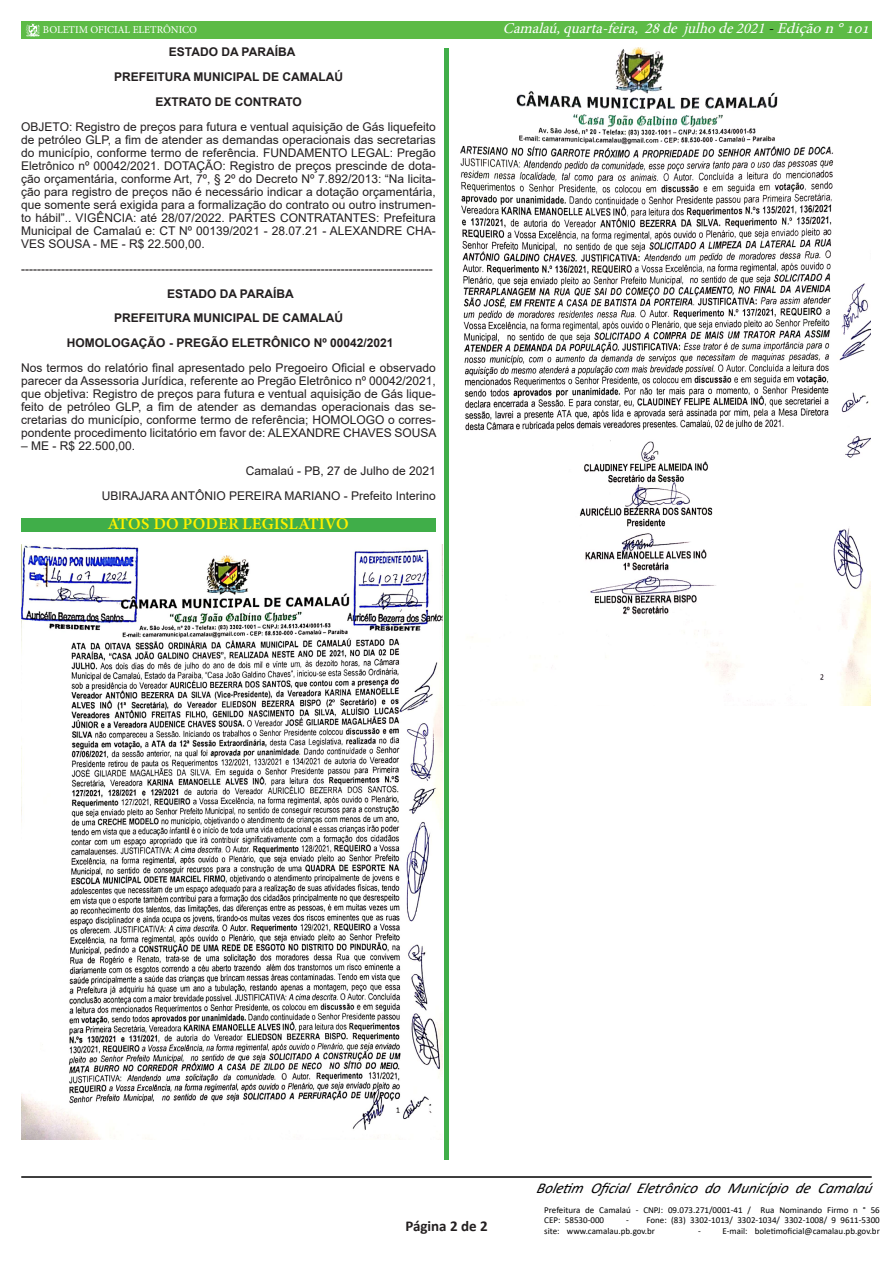
<style>
.page{position:relative;width:893px;height:1263px;background:#fff}
.page>*{position:absolute;margin:0;border:0;box-sizing:border-box;transform-origin:0 0}
.t1{font:16.5px "Minion Variable Concept";letter-spacing:.005em;color:#fff101}
.t2{font:italic 15px "Minion Pro";color:#fff}
.t3{font:italic 15px "Calibri";color:#000}
.t4{font:700 15px "Calibri";color:#231f20}
.Normal__Web{font:12px/12.9px "Arial";color:#231f20;text-align:justify}
.Normal__Web-2{font:700 12px "Arial";color:#231f20}
.t5{font:10.5px "Minion Pro";color:#fff}
.t6{font:9px/10.5px "Calibri";color:#000}
.s1{color:#000}
</style>
<div class="page">
<div style="left:21px;top:21px;width:851px;height:17px;background:#5dbb46"></div>
<hr style="left:21px;top:1176px;width:851px;height:2px;background:#000">
<svg style="left:26px;top:23px;width:14px;height:14px"></svg>
<div style="left:444px;top:48px;width:5px;height:1112px;background:#40ae49"></div>
<img style="left:21px;top:544px;width:421px;height:596px">
<img style="left:460px;top:47px;width:410px;height:659px">
<div style="left:21px;top:518px;width:415px;height:13px;background:#40ae49"></div>
<p class="t5" style="left:43px;top:23px;width:156px">BOLETIM OFICIAL ELETRÔNICO</p>
<p class="Normal__Web-2" style="left:169px;top:44px;width:128px">ESTADO DA PARAÍBA</p>
<p class="Normal__Web-2" style="left:114px;top:68px;width:231px">PREFEITURA MUNICIPAL DE CAMALAÚ</p>
<p class="Normal__Web-2" style="left:155px;top:93px;width:148px">EXTRATO DE CONTRATO</p>
<p class="Normal__Web" style="left:21px;top:120px;width:416px">OBJETO: Registro de preços para futura e ventual aquisição de Gás liquefeito de petróleo GLP, a fim de atender as demandas operacionais das secretarias do município, conforme termo de referência. FUNDAMENTO LEGAL: Pregão Eletrônico nº 00042/2021. DOTAÇÃO: Registro de preços prescinde de dota&shy;ção orçamentária, conforme Art, 7º, § 2º do Decreto Nº 7.892/2013: “Na licita&shy;ção para registro de preços não é necessário indicar a dotação orçamentária, que somente será exigida para a formalização do contrato ou outro instrumen&shy;to hábil”.. VIGÊNCIA: até 28/07/2022. PARTES CONTRATANTES: Prefeitura Municipal de Camalaú e: CT Nº 00139/2021 - 28.07.21 - ALEXANDRE CHA-VES SOUSA - ME - R$ 22.500,00.</p>
<p class="Normal__Web" style="left:21px;top:262px;width:413px">-------------------------------------------------------------------------------------------------------</p>
<p class="Normal__Web-2" style="left:167px;top:285px;width:128px">ESTADO DA PARAÍBA</p>
<p class="Normal__Web-2" style="left:114px;top:310px;width:231px">PREFEITURA MUNICIPAL DE CAMALAÚ</p>
<p class="Normal__Web-2" style="left:67px;top:335px;width:328px">HOMOLOGAÇÃO - PREGÃO ELETRÔNICO Nº 00042/2021</p>
<p class="Normal__Web" style="left:21px;top:362px;width:417px">Nos termos do relatório final apresentado pelo Pregoeiro Oficial e observado parecer da Assessoria Jurídica, referente ao Pregão Eletrônico nº 00042/2021, que objetiva: Registro de preços para futura e ventual aquisição de Gás lique&shy;feito de petróleo GLP, a fim de atender as demandas operacionais das se&shy;cretarias do município, conforme termo de referência; HOMOLOGO o corres&shy;pondente procedimento licitatório em favor de: ALEXANDRE CHAVES SOUSA</p>
<p class="Normal__Web" style="left:21px;top:439px;width:116px">– ME - R$ 22.500,00.</p>
<p class="Normal__Web" style="left:246px;top:464px;width:192px">Camalaú - PB, 27 de Julho de 2021</p>
<p class="Normal__Web" style="left:102px;top:489px;width:336px">UBIRAJARA ANTÔNIO PEREIRA MARIANO - Prefeito Interino</p>
<p class="t1" style="left:108px;top:513px;width:242px">ATOS DO PODER LEGISLATIVO</p>
<p class="t2" style="left:503px;top:18px;width:373px">Camalaú,quarta-feira, 28de julhode2021<span class="s1">-</span>Ediçãon°101</p>
<p class="t4" style="left:405px;top:1215px;width:84px">Página 2 de 2</p>
<p class="t3" style="left:536px;top:1178px;width:342px">Boletim Oficial Eletrônico do Município de Camalaú</p>
<p class="t6" style="left:544px;top:1204px;width:337px">Prefeitura de Camalaú - CNPJ: 09.073.271/0001-41 / Rua Nominando Firmo n ° 56<br>CEP: 58530-000</p>
<p class="t6" style="left:544px;top:1214px;width:337px;text-indent:82px">- Fone: (83) 3302-1013/ 3302-1034/ 3302-1008/ 9 9611-5300 site: www.camalau.pb.gov.br</p>
<p class="t6" style="left:698px;top:1225px;width:183px">- E-mail: boletimoficial@camalau.pb.gov.br</p>
</div>
